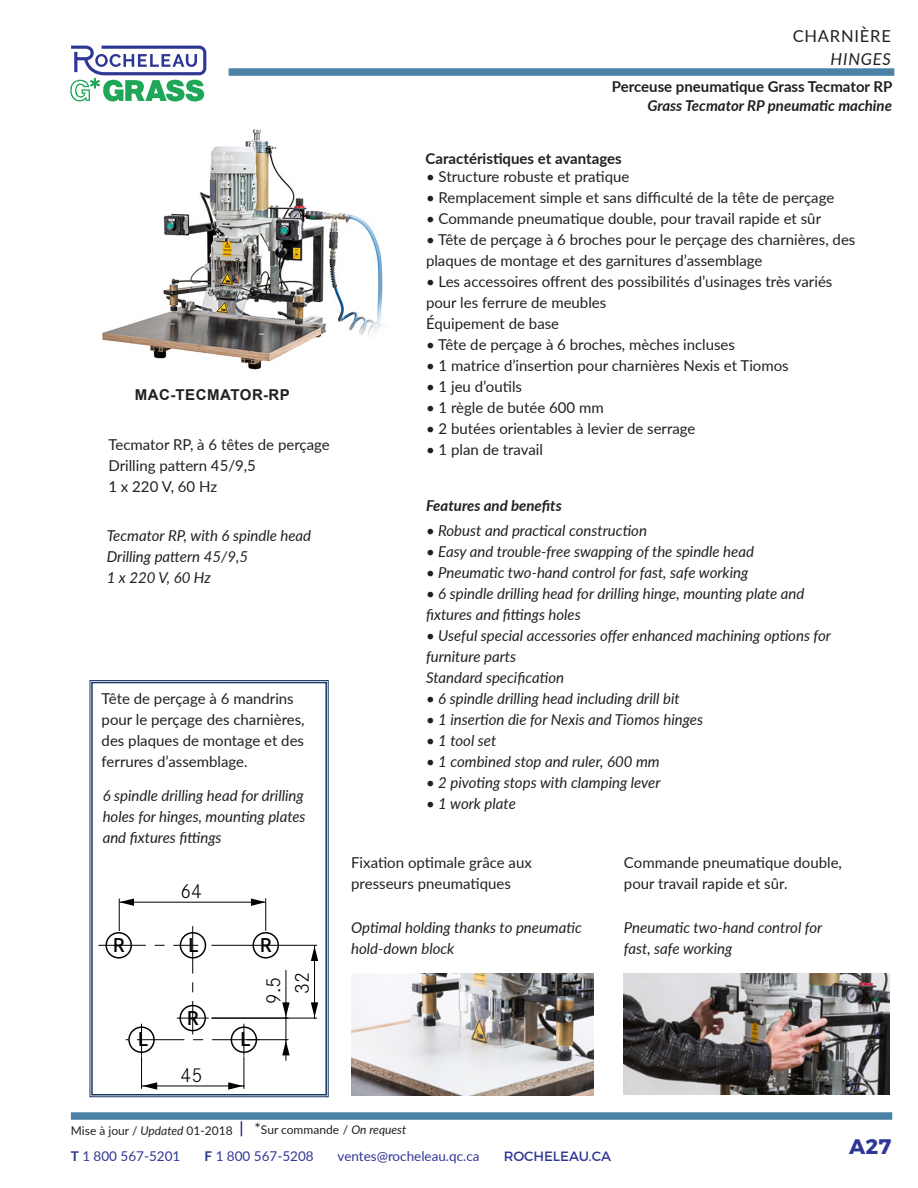
<style>
.page{position:relative;width:918px;height:1188px;background:#fff}
.page>*{position:absolute;margin:0;border:0;box-sizing:border-box;transform-origin:0 0}
.t1{font:700 21px "Montserrat";color:#2f3795}
.t2{font:300 20.85px "Corporate S";color:#000}
.t3{font:600 20.85px "Corporate S";color:#000}
.t4{font:16.5px "Lato";letter-spacing:.05em;color:#231f20}
.t5{font:italic 16.5px "Lato";letter-spacing:.05em;color:#231f20}
.titre_de_page_gauche{font:15px/21px "Lato";color:#231f20}
.titre_de_page_gauche-2{font:italic 15px/21px "Lato";color:#231f20}
.titre_de_page_gauche-3{font:700 15px "Lato";color:#231f20}
.titre_de_page_gauche-4{font:italic 700 15px "Lato";color:#231f20}
.titre_de_page_gauche-5{font:700 15px "Arial";letter-spacing:.035em;color:#231f20}
.t6{font:13.5px "Lato";color:#2f3795}
.t7{font:13.5px "Montserrat";color:#2f3795}
.t8{font:12px "Lato";color:#231f20}
.s1{font-style:italic}
.s2{font-size:15px}
.s3{font-weight:700}
</style>
<div class="page">
<svg style="left:70px;top:46px;width:136px;height:56px"></svg>
<div style="left:229px;top:68px;width:665px;height:8px;background:#4a81a4"></div>
<div style="left:71px;top:1112px;width:821px;height:8px;background:#4a81a4"></div>
<svg style="left:241px;top:1122px;width:1px;height:14px"></svg>
<img style="left:102px;top:129px;width:282px;height:241px">
<img style="left:351px;top:973px;width:243px;height:122px">
<img style="left:624px;top:974px;width:265px;height:121px">
<svg style="left:89px;top:680px;width:240px;height:417px"></svg>
<div style="left:91px;top:682px;width:236px;height:414px;border:2px solid #1a3766"></div>
<p class="t4" style="left:793px;top:24px;width:100px">CHARNIÈRE</p>
<p class="t5" style="left:831px;top:47px;width:62px">HINGES</p>
<p class="titre_de_page_gauche-3" style="left:612px;top:76px;width:282px">Perceuse pneumatique Grass Tecmator RP</p>
<p class="titre_de_page_gauche-4" style="left:647px;top:95px;width:246px">Grass Tecmator RP pneumatic machine</p>
<p class="titre_de_page_gauche-5" style="left:135px;top:384px;width:156px">MAC-TECMATOR-RP</p>
<p class="titre_de_page_gauche" style="left:108px;top:433px;width:223px">Tecmator RP, à 6 têtes de perçage</p>
<p class="titre_de_page_gauche" style="left:108px;top:454px;width:149px">Drilling pattern 45/9,5</p>
<p class="titre_de_page_gauche" style="left:108px;top:475px;width:110px">1 x 220 V, 60 Hz</p>
<p class="titre_de_page_gauche-2" style="left:107px;top:525px;width:206px">Tecmator RP, with 6 spindle head</p>
<p class="titre_de_page_gauche-2" style="left:107px;top:546px;width:143px">Drilling pattern 45/9,5</p>
<p class="titre_de_page_gauche-2" style="left:107px;top:567px;width:106px">1 x 220 V, 60 Hz</p>
<p class="titre_de_page_gauche" style="left:102px;top:687px;width:205px">Tête de perçage à 6 mandrins pour le perçage des charnières, des plaques de montage et des ferrures d’assemblage.</p>
<p class="titre_de_page_gauche-2" style="left:103px;top:785px;width:204px">6 spindle drilling head for drilling holes for hinges, mounting plates and fixtures fittings</p>
<p class="t2" style="left:180px;top:878px;width:23px">64</p>
<p class="t3" style="left:113px;top:931px;width:14px">R</p>
<p class="t3" style="left:260px;top:931px;width:14px">R</p>
<p class="t3" style="left:188px;top:931px;width:12px">L</p>
<p class="t3" style="left:187px;top:1004px;width:14px">R</p>
<p class="t3" style="left:138px;top:1025px;width:12px">L</p>
<p class="t3" style="left:240px;top:1025px;width:12px">L</p>
<p class="t2" style="left:181px;top:1062px;width:23px">45</p>
<p class="t2" style="left:260px;top:1004px;width:29px;rotate:-90deg">9.5</p>
<p class="t2" style="left:288px;top:994px;width:23px;rotate:-90deg">32</p>
<p class="titre_de_page_gauche-3" style="left:426px;top:148px;width:198px">Caractéristiques et avantages</p>
<p class="titre_de_page_gauche" style="left:426px;top:166px;width:205px">• Structure robuste et pratique</p>
<p class="titre_de_page_gauche" style="left:426px;top:187px;width:410px">• Remplacement simple et sans difficulté de la tête de perçage</p>
<p class="titre_de_page_gauche" style="left:426px;top:208px;width:397px">• Commande pneumatique double, pour travail rapide et sûr</p>
<p class="titre_de_page_gauche" style="left:426px;top:229px;width:431px">• Tête de perçage à 6 broches pour le perçage des charnières, des</p>
<p class="titre_de_page_gauche" style="left:426px;top:250px;width:338px">plaques de montage et des garnitures d’assemblage</p>
<p class="titre_de_page_gauche" style="left:426px;top:271px;width:408px">• Les accessoires offrent des possibilités d’usinages très variés</p>
<p class="titre_de_page_gauche" style="left:426px;top:292px;width:182px">pour les ferrure de meubles</p>
<p class="titre_de_page_gauche" style="left:426px;top:313px;width:135px">Équipement de base</p>
<p class="titre_de_page_gauche" style="left:426px;top:334px;width:311px">• Tête de perçage à 6 broches, mèches incluses</p>
<p class="titre_de_page_gauche" style="left:426px;top:355px;width:364px">• 1 matrice d’insertion pour charnières Nexis et Tiomos</p>
<p class="titre_de_page_gauche" style="left:426px;top:376px;width:98px">• 1 jeu d’outils</p>
<p class="titre_de_page_gauche" style="left:426px;top:397px;width:179px">• 1 règle de butée 600 mm</p>
<p class="titre_de_page_gauche" style="left:426px;top:418px;width:271px">• 2 butées orientables à levier de serrage</p>
<p class="titre_de_page_gauche" style="left:426px;top:439px;width:119px">• 1 plan de travail</p>
<p class="titre_de_page_gauche-4" style="left:426px;top:494px;width:137px">Features and benefits</p>
<p class="titre_de_page_gauche-2" style="left:426px;top:519px;width:222px">• Robust and practical construction</p>
<p class="titre_de_page_gauche-2" style="left:426px;top:540px;width:329px">• Easy and trouble-free swapping of the spindle head</p>
<p class="titre_de_page_gauche-2" style="left:426px;top:561px;width:324px">• Pneumatic two-hand control for fast, safe working</p>
<p class="titre_de_page_gauche-2" style="left:426px;top:582px;width:380px">• 6 spindle drilling head for drilling hinge, mounting plate and</p>
<p class="titre_de_page_gauche-2" style="left:426px;top:603px;width:156px">fixtures and fittings holes</p>
<p class="titre_de_page_gauche-2" style="left:426px;top:624px;width:406px">• Useful special accessories offer enhanced machining options for</p>
<p class="titre_de_page_gauche-2" style="left:426px;top:645px;width:92px">furniture parts</p>
<p class="titre_de_page_gauche-2" style="left:426px;top:666px;width:140px">Standard specification</p>
<p class="titre_de_page_gauche-2" style="left:426px;top:687px;width:255px">• 6 spindle drilling head including drill bit</p>
<p class="titre_de_page_gauche-2" style="left:426px;top:708px;width:279px">• 1 insertion die for Nexis and Tiomos hinges</p>
<p class="titre_de_page_gauche-2" style="left:426px;top:729px;width:72px">• 1 tool set</p>
<p class="titre_de_page_gauche-2" style="left:426px;top:750px;width:235px">• 1 combined stop and ruler, 600 mm</p>
<p class="titre_de_page_gauche-2" style="left:426px;top:771px;width:236px">• 2 pivoting stops with clamping lever</p>
<p class="titre_de_page_gauche-2" style="left:426px;top:792px;width:91px">• 1 work plate</p>
<p class="titre_de_page_gauche" style="left:351px;top:852px;width:182px">Fixation optimale grâce aux</p>
<p class="titre_de_page_gauche" style="left:351px;top:873px;width:161px">presseurs pneumatiques</p>
<p class="titre_de_page_gauche-2" style="left:351px;top:916px;width:232px">Optimal holding thanks to pneumatic</p>
<p class="titre_de_page_gauche-2" style="left:351px;top:937px;width:105px">hold-down block</p>
<p class="titre_de_page_gauche" style="left:624px;top:852px;width:220px">Commande pneumatique double,</p>
<p class="titre_de_page_gauche" style="left:624px;top:873px;width:165px">pour travail rapide et sûr.</p>
<p class="titre_de_page_gauche-2" style="left:624px;top:916px;width:200px">Pneumatic two-hand control for</p>
<p class="titre_de_page_gauche-2" style="left:624px;top:937px;width:110px">fast, safe working</p>
<p class="t8" style="left:71px;top:1122px;width:163px">Mise à jour / <span class="s1">Updated</span> 01-2018</p>
<p class="t8" style="left:255px;top:1121px;width:153px"><span class="s2">*</span>Sur commande / <span class="s1">On request</span></p>
<p class="t6" style="left:71px;top:1147px;width:111px"><span class="s3">T</span> 1 800 567-5201</p>
<p class="t6" style="left:205px;top:1147px;width:111px"><span class="s3">F</span> 1 800 567-5208</p>
<p class="t6" style="left:338px;top:1147px;width:143px">ventes@rocheleau.qc.ca</p>
<p class="t7" style="left:504px;top:1145px;width:109px">ROCHELEAU.CA</p>
<h1 class="t1" style="left:849px;top:1129px;width:44px">A27</h1>
</div>
